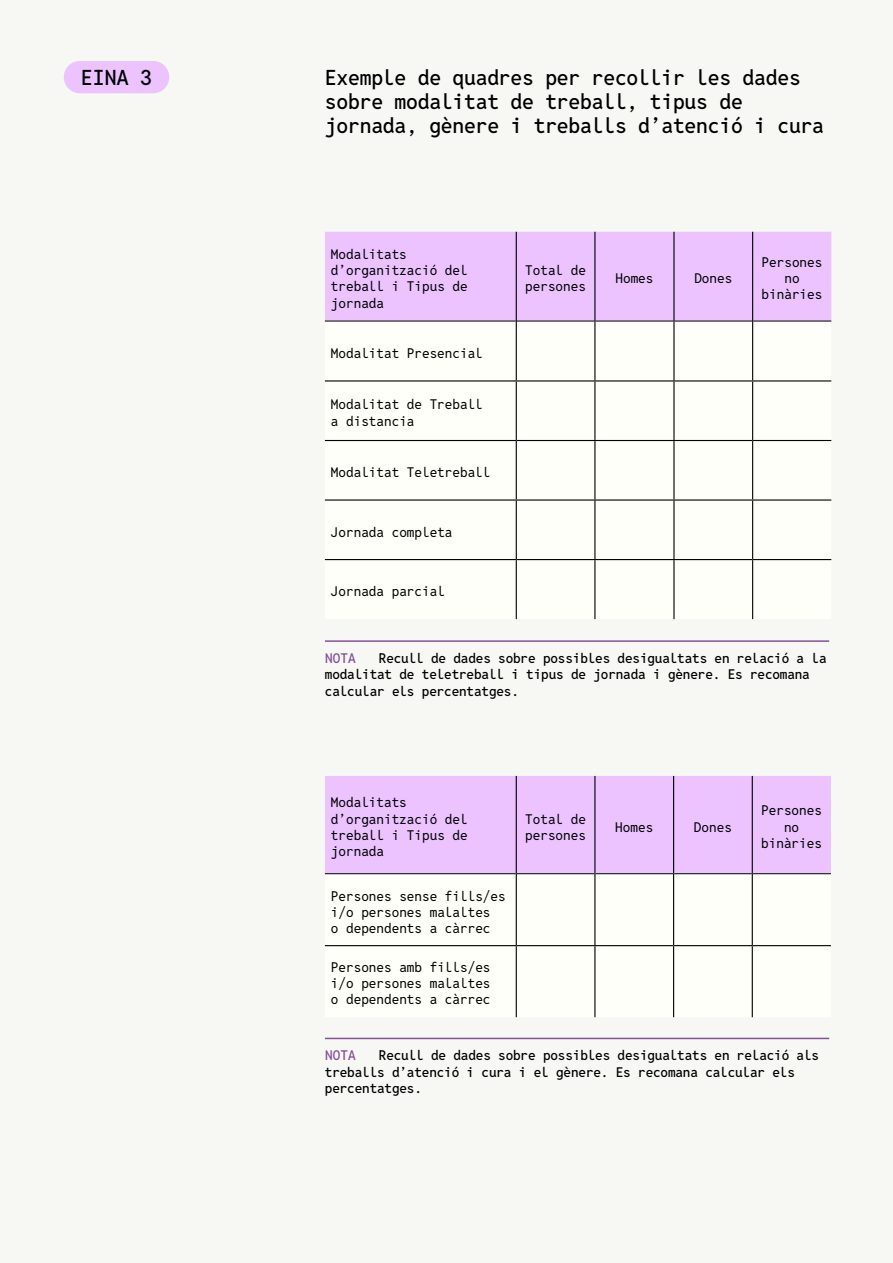
<style>
.page{position:relative;width:893px;height:1263px;background:#f7f7f3}
.page>*{position:absolute;margin:0;border:0;box-sizing:border-box;transform-origin:0 0}
.t1{font:500 21px/24px "Reddit Mono";letter-spacing:-.01em;color:#000}
.t2{font:13.5px/16.2px "Reddit Mono";color:#000}
.t3{font:500 13.5px/16.2px "Reddit Mono";letter-spacing:-.01em;color:#000}
.t4{font:500 13.5px "Reddit Mono";letter-spacing:.005em;color:#85509a}
</style>
<div class="page">
<div style="left:325px;top:776px;width:506px;height:97px;background:#ecc2ff"></div>
<svg style="left:325px;top:874px;width:506px;height:143px"></svg>
<hr style="left:325px;top:873px;width:191px;height:1px;background:#000">
<hr style="left:517px;top:873px;width:77px;height:1px;background:#000">
<hr style="left:595px;top:873px;width:78px;height:1px;background:#000">
<hr style="left:674px;top:873px;width:78px;height:1px;background:#000">
<hr style="left:753px;top:873px;width:78px;height:1px;background:#000">
<hr style="left:516px;top:874px;width:1px;height:71px;background:#000">
<hr style="left:594px;top:874px;width:1px;height:71px;background:#000">
<hr style="left:673px;top:874px;width:1px;height:71px;background:#000">
<hr style="left:752px;top:874px;width:1px;height:71px;background:#000">
<hr style="left:516px;top:946px;width:1px;height:71px;background:#000">
<hr style="left:594px;top:946px;width:1px;height:71px;background:#000">
<hr style="left:673px;top:946px;width:1px;height:71px;background:#000">
<hr style="left:752px;top:946px;width:1px;height:71px;background:#000">
<hr style="left:516px;top:776px;width:1px;height:98px;background:#000">
<hr style="left:594px;top:776px;width:1px;height:98px;background:#000">
<hr style="left:673px;top:776px;width:1px;height:98px;background:#000">
<hr style="left:752px;top:776px;width:1px;height:98px;background:#000">
<hr style="left:325px;top:945px;width:191px;height:1px;background:#000">
<hr style="left:516px;top:945px;width:79px;height:1px;background:#000">
<hr style="left:595px;top:945px;width:79px;height:1px;background:#000">
<hr style="left:674px;top:945px;width:78px;height:1px;background:#000">
<hr style="left:752px;top:945px;width:79px;height:1px;background:#000">
<hr style="left:325px;top:640px;width:504px;height:2px;background:#85509a">
<hr style="left:325px;top:1038px;width:504px;height:1px;background:#85509a">
<div style="left:325px;top:232px;width:506px;height:89px;background:#ecc2ff"></div>
<svg style="left:325px;top:322px;width:506px;height:297px"></svg>
<hr style="left:325px;top:321px;width:191px;height:1px;background:#000">
<hr style="left:517px;top:321px;width:77px;height:1px;background:#000">
<hr style="left:595px;top:321px;width:78px;height:1px;background:#000">
<hr style="left:674px;top:321px;width:78px;height:1px;background:#000">
<hr style="left:753px;top:321px;width:78px;height:1px;background:#000">
<hr style="left:516px;top:232px;width:1px;height:89px;background:#000">
<hr style="left:594px;top:232px;width:1px;height:89px;background:#000">
<hr style="left:673px;top:232px;width:1px;height:89px;background:#000">
<hr style="left:752px;top:232px;width:1px;height:89px;background:#000">
<hr style="left:516px;top:321px;width:1px;height:59px;background:#000">
<hr style="left:594px;top:321px;width:1px;height:59px;background:#000">
<hr style="left:673px;top:321px;width:1px;height:59px;background:#000">
<hr style="left:752px;top:321px;width:1px;height:59px;background:#000">
<hr style="left:516px;top:381px;width:1px;height:59px;background:#000">
<hr style="left:594px;top:381px;width:1px;height:59px;background:#000">
<hr style="left:673px;top:381px;width:1px;height:59px;background:#000">
<hr style="left:752px;top:381px;width:1px;height:59px;background:#000">
<hr style="left:516px;top:441px;width:1px;height:58px;background:#000">
<hr style="left:594px;top:441px;width:1px;height:58px;background:#000">
<hr style="left:673px;top:441px;width:1px;height:58px;background:#000">
<hr style="left:752px;top:441px;width:1px;height:58px;background:#000">
<hr style="left:516px;top:501px;width:1px;height:58px;background:#000">
<hr style="left:594px;top:501px;width:1px;height:58px;background:#000">
<hr style="left:673px;top:501px;width:1px;height:58px;background:#000">
<hr style="left:752px;top:501px;width:1px;height:58px;background:#000">
<hr style="left:516px;top:560px;width:1px;height:59px;background:#000">
<hr style="left:594px;top:560px;width:1px;height:59px;background:#000">
<hr style="left:673px;top:560px;width:1px;height:59px;background:#000">
<hr style="left:752px;top:560px;width:1px;height:59px;background:#000">
<hr style="left:325px;top:380px;width:191px;height:1px;background:#000">
<hr style="left:516px;top:380px;width:79px;height:1px;background:#000">
<hr style="left:595px;top:380px;width:79px;height:1px;background:#000">
<hr style="left:674px;top:380px;width:79px;height:1px;background:#000">
<hr style="left:753px;top:380px;width:78px;height:1px;background:#000">
<hr style="left:325px;top:440px;width:191px;height:1px;background:#000">
<hr style="left:516px;top:440px;width:79px;height:1px;background:#000">
<hr style="left:595px;top:440px;width:79px;height:1px;background:#000">
<hr style="left:674px;top:440px;width:79px;height:1px;background:#000">
<hr style="left:753px;top:440px;width:78px;height:1px;background:#000">
<hr style="left:325px;top:499px;width:191px;height:2px;background:#000">
<hr style="left:516px;top:499px;width:79px;height:2px;background:#000">
<hr style="left:595px;top:499px;width:79px;height:2px;background:#000">
<hr style="left:674px;top:499px;width:79px;height:2px;background:#000">
<hr style="left:753px;top:499px;width:78px;height:2px;background:#000">
<hr style="left:325px;top:559px;width:191px;height:1px;background:#000">
<hr style="left:516px;top:559px;width:79px;height:1px;background:#000">
<hr style="left:595px;top:559px;width:79px;height:1px;background:#000">
<hr style="left:674px;top:559px;width:79px;height:1px;background:#000">
<hr style="left:753px;top:559px;width:78px;height:1px;background:#000">
<div style="left:64px;top:61px;width:105px;height:32px;background:#ecc2ff;border-radius:16px"></div>
<h1 class="t1" style="left:81px;top:64px;width:72px">EINA 3</h1>
<h1 class="t1" style="left:325px;top:64px;width:501px">Exemple de quadres per recollir les dades sobre modalitat de treball, tipus de jornada, gènere i treballs d’atenció i cura</h1>
<p class="t2" style="left:331px;top:245px;width:138px">Modalitats d’organització del treball i Tipus de jornada</p>
<p class="t2" style="left:331px;top:344px;width:153px">Modalitat Presencial</p>
<p class="t2" style="left:331px;top:395px;width:153px">Modalitat de Treball a distancia</p>
<p class="t2" style="left:331px;top:463px;width:161px">Modalitat Teletreball</p>
<p class="t2" style="left:331px;top:523px;width:123px">Jornada completa</p>
<p class="t2" style="left:331px;top:582px;width:116px">Jornada parcial</p>
<p class="t2" style="left:525px;top:261px;width:62px">Total de persones</p>
<p class="t2" style="left:615px;top:269px;width:40px">Homes</p>
<p class="t2" style="left:694px;top:269px;width:40px">Dones</p>
<p class="t2" style="left:762px;top:253px;width:62px;text-align:center">Persones no binàries</p>
<p class="t3" style="left:325px;top:649px;width:503px;text-indent:54px">Recull de dades sobre possibles desigualtats en relació a la modalitat de teletreball i tipus de jornada i gènere. Es recomana calcular els percentatges.</p>
<p class="t4" style="left:325px;top:647px;width:32px">NOTA</p>
<p class="t2" style="left:331px;top:793px;width:138px">Modalitats d’organització del treball i Tipus de jornada</p>
<p class="t2" style="left:331px;top:886px;width:176px">Persones sense fills/es i/o persones malaltes<br>o dependents a càrrec</p>
<p class="t2" style="left:331px;top:958px;width:161px;text-align:justify">Persones amb fills/es i/o persones malaltes o dependents a càrrec</p>
<p class="t2" style="left:525px;top:809px;width:62px">Total de persones</p>
<p class="t2" style="left:615px;top:817px;width:40px">Homes</p>
<p class="t2" style="left:694px;top:817px;width:40px">Dones</p>
<p class="t2" style="left:761px;top:801px;width:62px;text-align:center">Persones no binàries</p>
<p class="t3" style="left:325px;top:1046px;width:496px;text-indent:54px">Recull de dades sobre possibles desigualtats en relació als treballs d’atenció i cura i el gènere. Es recomana calcular els percentatges.</p>
<p class="t4" style="left:325px;top:1045px;width:32px">NOTA</p>
</div>
